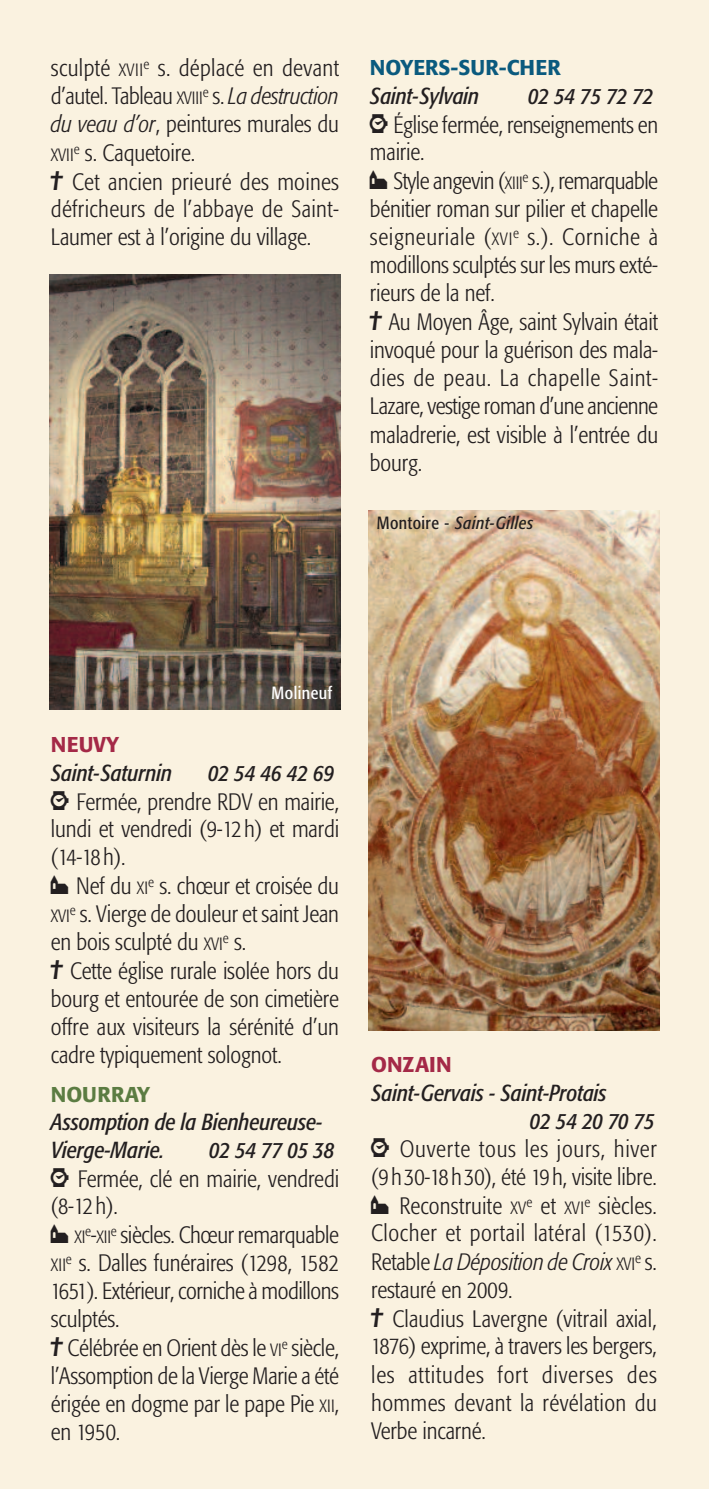
<style>
.page{position:relative;width:709px;height:1489px;background:#fff}
.page>*{position:absolute;margin:0;border:0;box-sizing:border-box;transform-origin:0 0}
.t1{font:300 condensed 23.5px/28.2px "Formata";letter-spacing:-.005em;color:#231f20}
.t2{font:300 condensed 23.5px/28.2px "Formata";letter-spacing:.015em;color:#231f20}
.t3{font:italic condensed 23px/27.5px "Formata";letter-spacing:-.005em;color:#231f20}
.t4{font:500 21.25px "Formata";color:#0a5a7e}
.t5{font:500 21.25px "Formata";color:#a42947}
.t6{font:500 21.25px "Formata";letter-spacing:.01em;color:#5b7c42}
.t7{font:italic condensed 17.5px "Formata";letter-spacing:.025em;color:#231f20}
.t8{font:condensed 17.5px "Formata";letter-spacing:.025em;color:#fff}
.s1{font-size:17.75px}
.s2{font-style:italic}
.s3{font-family:"PRTL41";font-weight:400;font-stretch:normal}
.s4{font-style:normal}
</style>
<div class="page">
<div style="left:0;top:0;width:709px;height:1488px;background:#faf2e0"></div>
<img style="left:50px;top:274px;width:290px;height:435px">
<img style="left:369px;top:510px;width:290px;height:520px">
<p class="t2" style="left:51px;top:55px;width:290px">sculpté <span class="s1">XVII</span><sup>e</sup> s. déplacé en devant d’autel. Tableau <span class="s1">XVIII</span><sup>e</sup> s. <span class="s2">La destruction du veau d’or</span>, peintures murales du <span class="s1">XVII</span><sup>e</sup> s. Caquetoire.<br><span class="s3">∑</span> Cet ancien prieuré des moines défricheurs de l’abbaye de Saint-Laumer est à l’origine du village.</p>
<p class="t4" style="left:370px;top:58px;width:192px">NOYERS-SUR-CHER</p>
<p class="t3" style="left:370px;top:84px;width:111px">Saint-Sylvain</p>
<p class="t3" style="left:528px;top:84px;width:127px">02 54 75 72 72</p>
<p class="t1" style="left:370px;top:112px;width:290px"><span class="s3">$</span> Église fermée, renseignements en mairie.<br><span class="s3">£</span> Style angevin (<span class="s1">XIII</span><sup>e</sup> s.), remarquable bénitier roman sur pilier et chapelle seigneuriale (<span class="s1">XVI</span><sup>e</sup> s.). Corniche à modillons sculptés sur les murs exté&shy;rieurs de la nef.<br><span class="s3">∑</span> Au Moyen Âge, saint Sylvain était invoqué pour la guérison des mala&shy;dies de peau. La chapelle Saint-<br>Lazare, vestige roman d’une ancienne maladrerie, est visible à l’entrée du bourg.</p>
<p class="t7" style="left:377px;top:515px;width:158px"><span class="s4">Montoire -</span> Saint-Gilles</p>
<p class="t8" style="left:271px;top:685px;width:62px">Molineuf</p>
<p class="t5" style="left:51px;top:735px;width:70px">NEUVY</p>
<p class="t3" style="left:51px;top:760px;width:123px">Saint-Saturnin</p>
<p class="t3" style="left:208px;top:760px;width:128px">02 54 46 42 69</p>
<p class="t1" style="left:51px;top:789px;width:290px"><span class="s3">$</span> Fermée, prendre RDV en mairie, lundi et vendredi (9-12h) et mardi (14-18h).<br><span class="s3">£</span> Nef du <span class="s1">XI</span><sup>e</sup> s. chœur et croisée du<br><span class="s1">XVI</span><sup>e</sup> s. Vierge de douleur et saint Jean en bois sculpté du <span class="s1">XVI</span><sup>e</sup> s.<br><span class="s3">∑</span> Cette église rurale isolée hors du bourg et entourée de son cimetière offre aux visiteurs la sérénité d’un cadre typiquement solognot.</p>
<p class="t6" style="left:51px;top:1084px;width:101px">NOURRAY</p>
<p class="t3" style="left:51px;top:1110px;width:272px">Assomption de la Bienheureuse-<br>Vierge-Marie.</p>
<p class="t3" style="left:209px;top:1137px;width:127px">02 54 77 05 38</p>
<p class="t1" style="left:51px;top:1166px;width:290px"><span class="s3">$</span> Fermée, clé en mairie, vendredi (8-12h).<br><span class="s3">£</span> <span class="s1">XI</span><sup>e</sup>-<span class="s1">XII</span><sup>e</sup> siècles. Chœur remarquable<br><span class="s1">XII</span><sup>e</sup> s. Dalles funéraires (1298, 1582<br>1651). Extérieur, corniche à modillons sculptés.<br><span class="s3">∑</span> Célébrée en Orient dès le <span class="s1">VI</span><sup>e</sup> siècle, l’Assomption de la Vierge Marie a été érigée en dogme par le pape Pie <span class="s1">XII</span>, en 1950.</p>
<p class="t5" style="left:371px;top:1055px;width:82px">ONZAIN</p>
<p class="t3" style="left:530px;top:1080px;width:126px;text-indent:-159px">Saint-Gervais - Saint-Protais<br>02 54 20 70 75</p>
<p class="t1" style="left:371px;top:1136px;width:287px"><span class="s3">$</span> Ouverte tous les jours, hiver (9h30-18h30), été 19h, visite libre. <span class="s3">£</span> Reconstruite <span class="s1">XV</span><sup>e</sup> et <span class="s1">XVI</span><sup>e</sup> siècles.<br>Clocher et portail latéral (1530).<br>Retable <span class="s2">La Déposition de Croix</span> <span class="s1">XVI</span><sup>e</sup> s. restauré en 2009.<br><span class="s3">∑</span> Claudius Lavergne (vitrail axial,<br>1876) exprime, à travers les bergers, les attitudes fort diverses des hommes devant la révélation du<br>Verbe incarné.</p>
</div>
